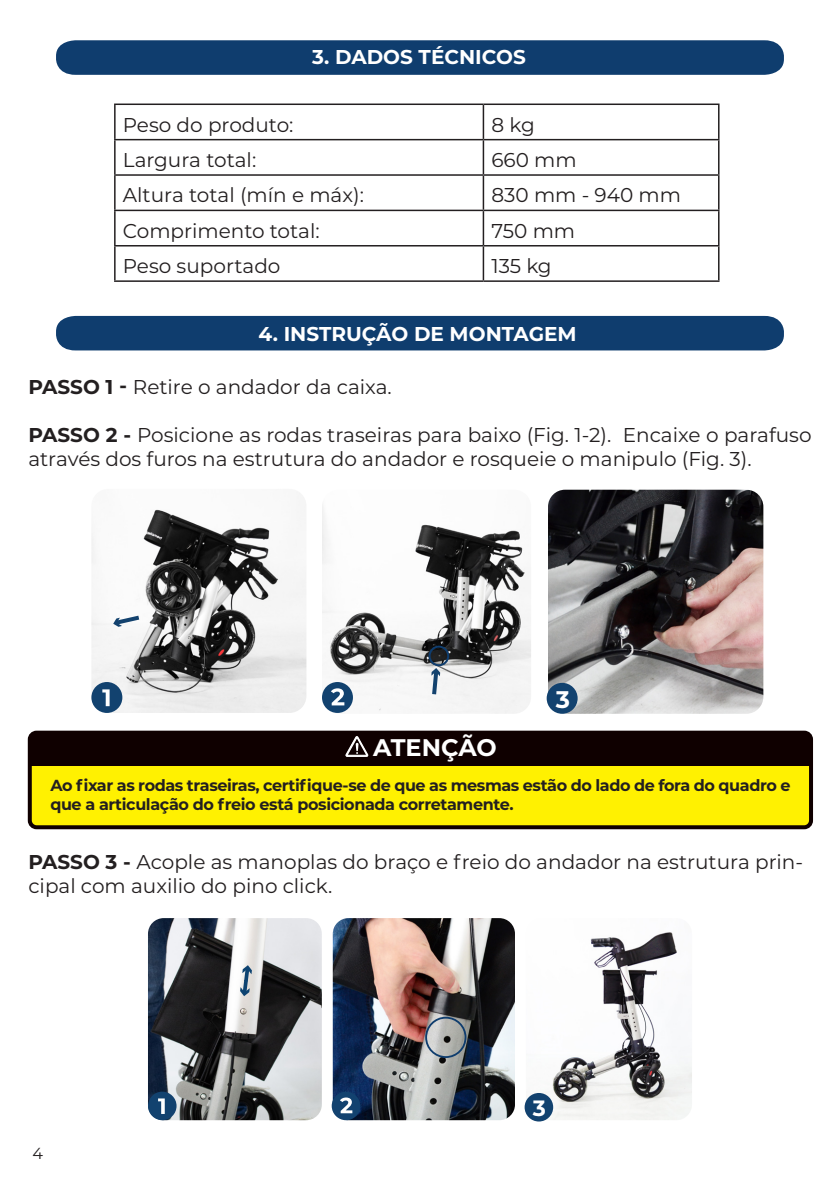
<style>
.page{position:relative;width:840px;height:1191px;background:#fff}
.page>*{position:absolute;margin:0;border:0;box-sizing:border-box;transform-origin:0 0}
.t1{font:700 24px "Montserrat";letter-spacing:-.005em;color:#fff}
.t2{font:700 22.2px "Montserrat";color:#fff}
.t3{font:20px/24px "Montserrat";color:#231f20}
.t4{font:700 20px "Montserrat";color:#fff}
.t5{font:700 16px/19.2px "Montserrat";letter-spacing:-.025em;color:#231f20}
.t6{font:16px "Montserrat";color:#231f20}
.s1{font-weight:700}
</style>
<div class="page">
<img style="left:322px;top:505px;width:209px;height:209px">
<img style="left:91px;top:493px;width:215px;height:220px">
<div style="left:56px;top:40px;width:727px;height:35px;background:#0f3d6e"></div>
<hr style="left:114px;top:103px;width:369px;height:2px;background:#231f20">
<hr style="left:114px;top:105px;width:1px;height:34px;background:#231f20">
<hr style="left:483px;top:103px;width:236px;height:2px;background:#231f20">
<hr style="left:482px;top:105px;width:2px;height:34px;background:#231f20">
<hr style="left:717px;top:105px;width:2px;height:34px;background:#231f20">
<hr style="left:114px;top:139px;width:369px;height:1px;background:#231f20">
<hr style="left:114px;top:140px;width:1px;height:34px;background:#231f20">
<hr style="left:483px;top:139px;width:236px;height:1px;background:#231f20">
<hr style="left:482px;top:140px;width:2px;height:34px;background:#231f20">
<hr style="left:717px;top:140px;width:2px;height:34px;background:#231f20">
<hr style="left:114px;top:174px;width:369px;height:2px;background:#231f20">
<hr style="left:114px;top:176px;width:1px;height:34px;background:#231f20">
<hr style="left:483px;top:174px;width:236px;height:2px;background:#231f20">
<hr style="left:482px;top:176px;width:2px;height:34px;background:#231f20">
<hr style="left:717px;top:176px;width:2px;height:34px;background:#231f20">
<hr style="left:114px;top:210px;width:369px;height:1px;background:#231f20">
<hr style="left:114px;top:211px;width:1px;height:34px;background:#231f20">
<hr style="left:483px;top:210px;width:236px;height:1px;background:#231f20">
<hr style="left:482px;top:211px;width:2px;height:34px;background:#231f20">
<hr style="left:717px;top:211px;width:2px;height:34px;background:#231f20">
<hr style="left:114px;top:245px;width:369px;height:1px;background:#231f20">
<hr style="left:114px;top:246px;width:1px;height:34px;background:#231f20">
<hr style="left:483px;top:245px;width:236px;height:1px;background:#231f20">
<hr style="left:482px;top:246px;width:2px;height:34px;background:#231f20">
<hr style="left:717px;top:246px;width:2px;height:34px;background:#231f20">
<hr style="left:114px;top:280px;width:369px;height:2px;background:#231f20">
<hr style="left:483px;top:280px;width:236px;height:2px;background:#231f20">
<div style="left:56px;top:316px;width:727px;height:34px;background:#0f3d6e"></div>
<svg style="left:111px;top:613px;width:32px;height:14px"></svg>
<svg style="left:429px;top:666px;width:11px;height:32px"></svg>
<div style="left:91px;top:682px;width:31px;height:31px;background:#12426f;border-radius:50%"></div>
<svg style="left:102px;top:689px;width:7px;height:17px"></svg>
<div style="left:428px;top:645px;width:21px;height:21px;border:2px solid #0f3d6e;border-radius:50%"></div>
<img style="left:548px;top:490px;width:215px;height:224px">
<div style="left:30px;top:732px;width:780px;height:95px;background:#fff101;border-radius:7px"></div>
<div style="left:28px;top:730px;width:784px;height:99px;border:4px solid #0f0000;border-radius:7px"></div>
<div style="left:31px;top:733px;width:778px;height:32px;background:#0f0000"></div>
<img style="left:332px;top:918px;width:182px;height:202px">
<div style="left:546px;top:683px;width:31px;height:31px;background:#12426f;border-radius:50%"></div>
<div style="left:322px;top:682px;width:31px;height:31px;background:#12426f;border-radius:50%"></div>
<svg style="left:331px;top:688px;width:13px;height:17px"></svg>
<img style="left:527px;top:932px;width:164px;height:188px">
<img style="left:148px;top:918px;width:173px;height:202px">
<div style="left:425px;top:1016px;width:41px;height:42px;border:2px solid #0f3d6e;border-radius:50%"></div>
<svg style="left:240px;top:964px;width:12px;height:33px"></svg>
<div style="left:148px;top:1091px;width:28px;height:29px;background:#12426f;border-radius:50%"></div>
<svg style="left:158px;top:1098px;width:7px;height:16px"></svg>
<div style="left:331px;top:1091px;width:29px;height:29px;background:#12426f;border-radius:50%"></div>
<svg style="left:340px;top:1097px;width:12px;height:16px"></svg>
<div style="left:524px;top:1093px;width:29px;height:28px;background:#12426f;border-radius:50%"></div>
<p class="t4" style="left:312px;top:43px;width:215px">3. DADOS TÉCNICOS</p>
<p class="t3" style="left:123px;top:112px;width:172px">Peso do produto:</p>
<p class="t3" style="left:491px;top:112px;width:45px">8 kg</p>
<p class="t3" style="left:123px;top:147px;width:135px">Largura total:</p>
<p class="t3" style="left:491px;top:147px;width:87px">660 mm</p>
<p class="t3" style="left:123px;top:183px;width:242px">Altura total (mín e máx):</p>
<p class="t3" style="left:491px;top:183px;width:191px">830 mm - 940 mm</p>
<p class="t3" style="left:123px;top:218px;width:198px">Comprimento total:</p>
<p class="t3" style="left:491px;top:218px;width:85px">750 mm</p>
<p class="t3" style="left:123px;top:253px;width:159px">Peso suportado</p>
<p class="t3" style="left:491px;top:253px;width:62px">135 kg</p>
<p class="t4" style="left:258px;top:319px;width:319px">4. INSTRUÇÃO DE MONTAGEM</p>
<p class="t3" style="left:28px;top:374px;width:364px"><span class="s1">PASSO 1 -</span> Retire o andador da caixa.</p>
<p class="t3" style="left:28px;top:422px;width:784px"><span class="s1">PASSO 2 -</span> Posicione as rodas traseiras para baixo (Fig. 1-2). Encaixe o parafuso através dos furos na estrutura do andador e rosqueie o manipulo (Fig. 3).</p>
<p class="t1" style="left:373px;top:730px;width:125px">ATENÇÃO</p>
<p class="t1" style="left:555px;top:681px;width:16px">3</p>
<p class="t5" style="left:50px;top:774px;width:741px">Ao fixar as rodas traseiras, certifique-se de que as mesmas estão do lado de fora do quadro e que a articulação do freio está posicionada corretamente.</p>
<p class="t3" style="left:28px;top:849px;width:775px"><span class="s1">PASSO 3 -</span> Acople as manoplas do braço e freio do andador na estrutura prin&shy;cipal com auxilio do pino click.</p>
<p class="t6" style="left:33px;top:1142px;width:12px">4</p>
<p class="t2" style="left:532px;top:1091px;width:15px">3</p>
</div>
